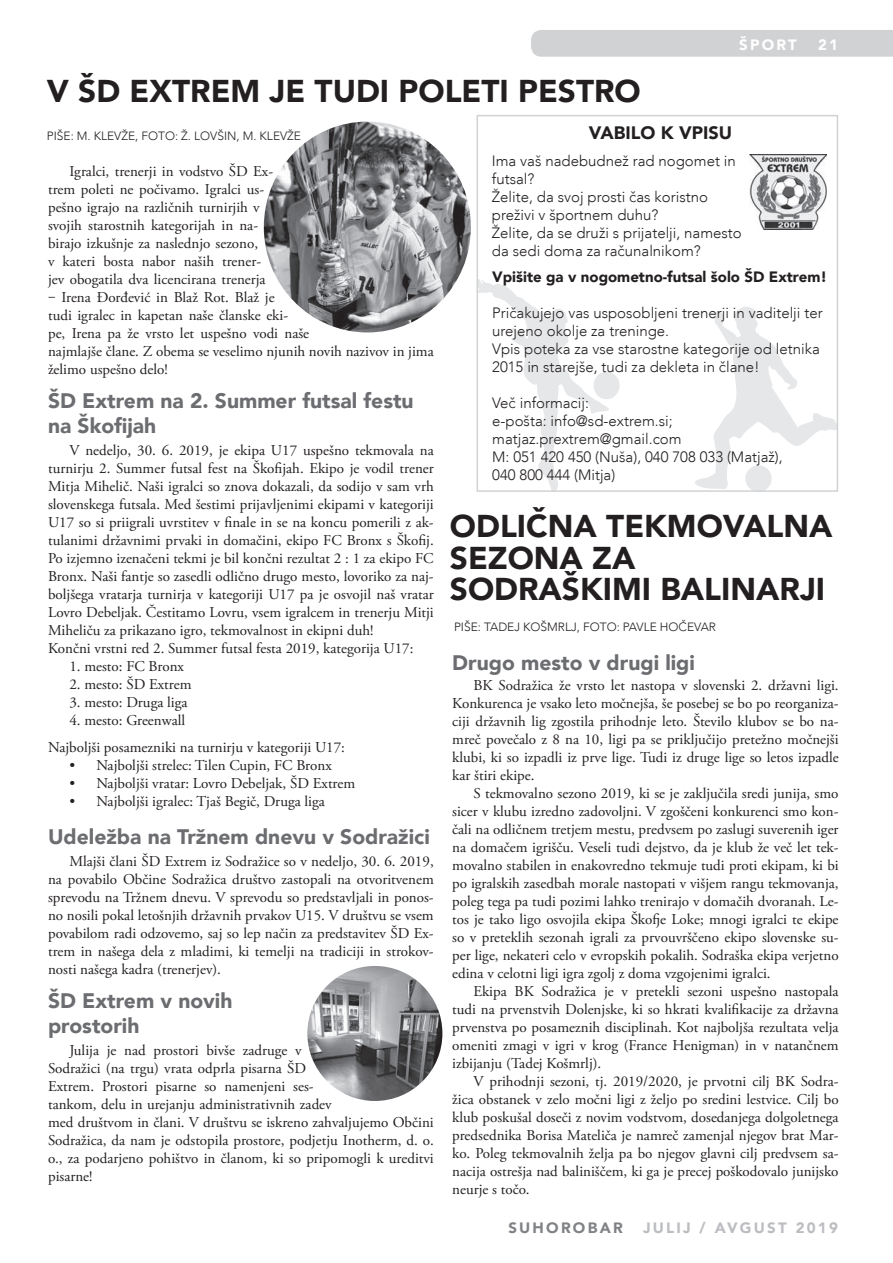
<style>
.page{position:relative;width:893px;height:1263px;background:#fff}
.page>*{position:absolute;margin:0;border:0;box-sizing:border-box;transform-origin:0 0}
.t1{font:900 31.5px/31.5px "Avenir LT";color:#231f20}
.t2{font:900 21px/25.2px "Avenir LT";color:#6c6d70}
.t3{font:900 18px "Avenir LT";color:#231f20}
.t4{font:15px/18px "Adobe Garamond Pro";color:#231f20;text-align:justify}
.t5{font:300 15px/18px "Avenir LT";color:#231f20}
.t6{font:900 15px "Avenir LT";color:#231f20}
.t7{font:900 15px "Avenir LT";letter-spacing:.15em;color:#bcbdc0}
.t8{font:900 15px "Avenir LT";letter-spacing:.15em;color:#808285}
.t9{font:900 15px "Avenir LT";letter-spacing:.15em;color:#fff}
.t10{font:300 12px "Avenir LT";color:#231f20}
</style>
<div class="page">
<div style="left:531px;top:30px;width:361px;height:27px;background:#d1d2d4"></div>
<svg style="left:695px;top:307px;width:144px;height:182px"></svg>
<div style="left:745px;top:465px;width:26px;height:27px;background:#e6e7e9;border-radius:50%"></div>
<svg style="left:479px;top:279px;width:130px;height:210px"></svg>
<div style="left:593px;top:372px;width:26px;height:27px;background:#e6e7e9;border-radius:50%"></div>
<img style="left:264px;top:122px;width:207px;height:210px">
<div style="left:476px;top:115px;width:362px;height:377px;border:2px solid #d1d2d4"></div>
<img style="left:749px;top:155px;width:77px;height:74px">
<img style="left:307px;top:966px;width:135px;height:135px;border-radius:68px">
<p class="t9" style="left:739px;top:35px;width:59px">ŠPORT</p>
<p class="t9" style="left:818px;top:35px;width:22px">21</p>
<h1 class="t1" style="left:47px;top:75px;width:595px">V ŠD EXTREM JE TUDI POLETI PESTRO</h1>
<p class="t10" style="left:47px;top:128px;width:256px">PIŠE: M. KLEVŽE, FOTO: Ž. LOVŠIN, M. KLEVŽE</p>
<p class="t4" style="left:48px;top:163px;width:387px;text-align:left;text-indent:21px">Igralci, trenerji in vodstvo ŠD Ex-<br>trem poleti ne počivamo. Igralci us-<br>pešno igrajo na različnih turnirjih v<br>svojih starostnih kategorijah in na-<br>birajo izkušnje za naslednjo sezono,<br>v kateri bosta nabor naših trener-<br>jev obogatila dva licencirana trenerja<br>‒ Irena Đorđević in Blaž Rot. Blaž je<br>tudi igralec in kapetan naše članske eki-<br>pe, Irena pa že vrsto let uspešno vodi naše<br>najmlajše člane. Z obema se veselimo njunih novih nazivov in jima želimo uspešno delo!</p>
<h2 class="t2" style="left:48px;top:387px;width:367px">ŠD Extrem na 2. Summer futsal festu na Škofijah</h2>
<p class="t4" style="left:48px;top:442px;width:387px;text-align:left;text-indent:21px">V nedeljo, 30. 6. 2019, je ekipa U17 uspešno tekmovala na turnirju 2. Summer futsal fest na Škofijah. Ekipo je vodil trener Mitja Mihelič. Naši igralci so znova dokazali, da sodijo v sam vrh slovenskega futsala. Med šestimi prijavljenimi ekipami v kategoriji U17 so si priigrali uvrstitev v finale in se na koncu pomerili z ak&shy;tulanimi državnimi prvaki in domačini, ekipo FC Bronx s Škofij.<br>Po izjemno izenačeni tekmi je bil končni rezultat 2 : 1 za ekipo FC Bronx. Naši fantje so zasedli odlično drugo mesto, lovoriko za naj&shy;boljšega vratarja turnirja v kategoriji U17 pa je osvojil naš vratar Lovro Debeljak. Čestitamo Lovru, vsem igralcem in trenerju Mitji Miheliču za prikazano igro, tekmovalnost in ekipni duh!<br>Končni vrstni red 2. Summer futsal festa 2019, kategorija U17:</p>
<p class="t4" style="left:69px;top:658px;width:116px">1. mesto: FC Bronx</p>
<p class="t4" style="left:69px;top:676px;width:124px">2. mesto: ŠD Extrem</p>
<p class="t4" style="left:69px;top:694px;width:120px">3. mesto: Druga liga</p>
<p class="t4" style="left:48px;top:707px;width:298px;line-height:26.5px;text-indent:21px">4. mesto: Greenwall<br>Najboljši posamezniki na turnirju v kategoriji U17:</p>
<p class="t4" style="left:69px;top:756px;width:264px">• Najboljši strelec: Tilen Cupin, FC Bronx</p>
<p class="t4" style="left:69px;top:774px;width:287px">• Najboljši vratar: Lovro Debeljak, ŠD Extrem</p>
<p class="t4" style="left:69px;top:792px;width:257px">• Najboljši igralec: Tjaš Begič, Druga liga</p>
<h2 class="t2" style="left:48px;top:823px;width:383px">Udeležba na Tržnem dnevu v Sodražici</h2>
<p class="t4" style="left:48px;top:852px;width:387px;text-indent:21px">Mlajši člani ŠD Extrem iz Sodražice so v nedeljo, 30. 6. 2019, na povabilo Občine Sodražica društvo zastopali na otvoritvenem sprevodu na Tržnem dnevu. V sprevodu so predstavljali in ponos&shy;no nosili pokal letošnjih državnih prvakov U15. V društvu se vsem povabilom radi odzovemo, saj so lep način za predstavitev ŠD Ex&shy;trem in našega dela z mladimi, ki temelji na tradiciji in strokov&shy;nosti našega kadra (trenerjev).</p>
<h2 class="t2" style="left:48px;top:987px;width:186px">ŠD Extrem v novih prostorih</h2>
<p class="t4" style="left:48px;top:1042px;width:387px;text-align:left;text-indent:21px">Julija je nad prostori bivše zadruge v<br>Sodražici (na trgu) vrata odprla pisarna ŠD<br>Extrem. Prostori pisarne so namenjeni ses-<br>tankom, delu in urejanju administrativnih zadev<br>med društvom in člani. V društvu se iskreno zahvaljujemo Občini Sodražica, da nam je odstopila prostore, podjetju Inotherm, d. o. o., za podarjeno pohištvo in članom, ki so pripomogli k ureditvi pisarne!</p>
<p class="t3" style="left:589px;top:122px;width:145px">VABILO K VPISU</p>
<p class="t5" style="left:492px;top:152px;width:251px">Ima vaš nadebudnež rad nogomet in futsal?<br>Želite, da svoj prosti čas koristno preživi v športnem duhu?<br>Želite, da se druži s prijatelji, namesto da sedi doma za računalnikom?</p>
<p class="t6" style="left:492px;top:267px;width:336px">Vpišite ga v nogometno-futsal šolo ŠD Extrem!</p>
<p class="t5" style="left:492px;top:303px;width:332px">Pričakujejo vas usposobljeni trenerji in vaditelji ter urejeno okolje za treninge.<br>Vpis poteka za vse starostne kategorije od letnika 2015 in starejše, tudi za dekleta in člane!</p>
<p class="t5" style="left:492px;top:393px;width:292px">Več informacij:<br>e-pošta: info@sd-extrem.si; matjaz.prextrem@gmail.com<br>M: 051 420 450 (Nuša), 040 708 033 (Matjaž),<br>040 800 444 (Mitja)</p>
<h1 class="t1" style="left:450px;top:510px;width:384px">ODLIČNA TEKMOVALNA<br>SEZONA ZA<br>SODRAŠKIMI BALINARJI</h1>
<p class="t10" style="left:454px;top:619px;width:263px">PIŠE: TADEJ KOŠMRLJ, FOTO: PAVLE HOČEVAR</p>
<h2 class="t2" style="left:452px;top:649px;width:244px">Drugo mesto v drugi ligi</h2>
<p class="t4" style="left:452px;top:676px;width:388px;text-indent:21px">BK Sodražica že vrsto let nastopa v slovenski 2. državni ligi.<br>Konkurenca je vsako leto močnejša, še posebej se bo po reorganiza&shy;ciji državnih lig zgostila prihodnje leto. Število klubov se bo na&shy;mreč povečalo z 8 na 10, ligi pa se priključijo pretežno močnejši klubi, ki so izpadli iz prve lige. Tudi iz druge lige so letos izpadle kar štiri ekipe.</p>
<p class="t4" style="left:452px;top:784px;width:388px;text-indent:21px">S tekmovalno sezono 2019, ki se je zaključila sredi junija, smo sicer v klubu izredno zadovoljni. V zgoščeni konkurenci smo kon&shy;čali na odličnem tretjem mestu, predvsem po zaslugi suverenih iger na domačem igrišču. Veseli tudi dejstvo, da je klub že več let tek&shy;movalno stabilen in enakovredno tekmuje tudi proti ekipam, ki bi po igralskih zasedbah morale nastopati v višjem rangu tekmovanja, poleg tega pa tudi pozimi lahko trenirajo v domačih dvoranah. Le&shy;tos je tako ligo osvojila ekipa Škofje Loke; mnogi igralci te ekipe so v preteklih sezonah igrali za prvouvrščeno ekipo slovenske su&shy;per lige, nekateri celo v evropskih pokalih. Sodraška ekipa verjetno edina v celotni ligi igra zgolj z doma vzgojenimi igralci.</p>
<p class="t4" style="left:452px;top:982px;width:388px;text-indent:21px">Ekipa BK Sodražica je v pretekli sezoni uspešno nastopala tudi na prvenstvih Dolenjske, ki so hkrati kvalifikacije za državna prvenstva po posameznih disciplinah. Kot najboljša rezultata velja omeniti zmagi v igri v krog (France Henigman) in v natančnem izbijanju (Tadej Košmrlj).</p>
<p class="t4" style="left:452px;top:1072px;width:388px;text-indent:21px">V prihodnji sezoni, tj. 2019/2020, je prvotni cilj BK Sodra&shy;žica obstanek v zelo močni ligi z željo po sredini lestvice. Cilj bo klub poskušal doseči z novim vodstvom, dosedanjega dolgoletnega predsednika Borisa Mateliča je namreč zamenjal njegov brat Mar&shy;ko. Poleg tekmovalnih želja pa bo njegov glavni cilj predvsem sa&shy;nacija ostrešja nad baliniščem, ki ga je precej poškodovalo junijsko neurje s točo.</p>
<p class="t8" style="left:508px;top:1219px;width:116px">SUHOROBAR</p>
<p class="t7" style="left:643px;top:1219px;width:196px">JULIJ / AVGUST 2019</p>
</div>
